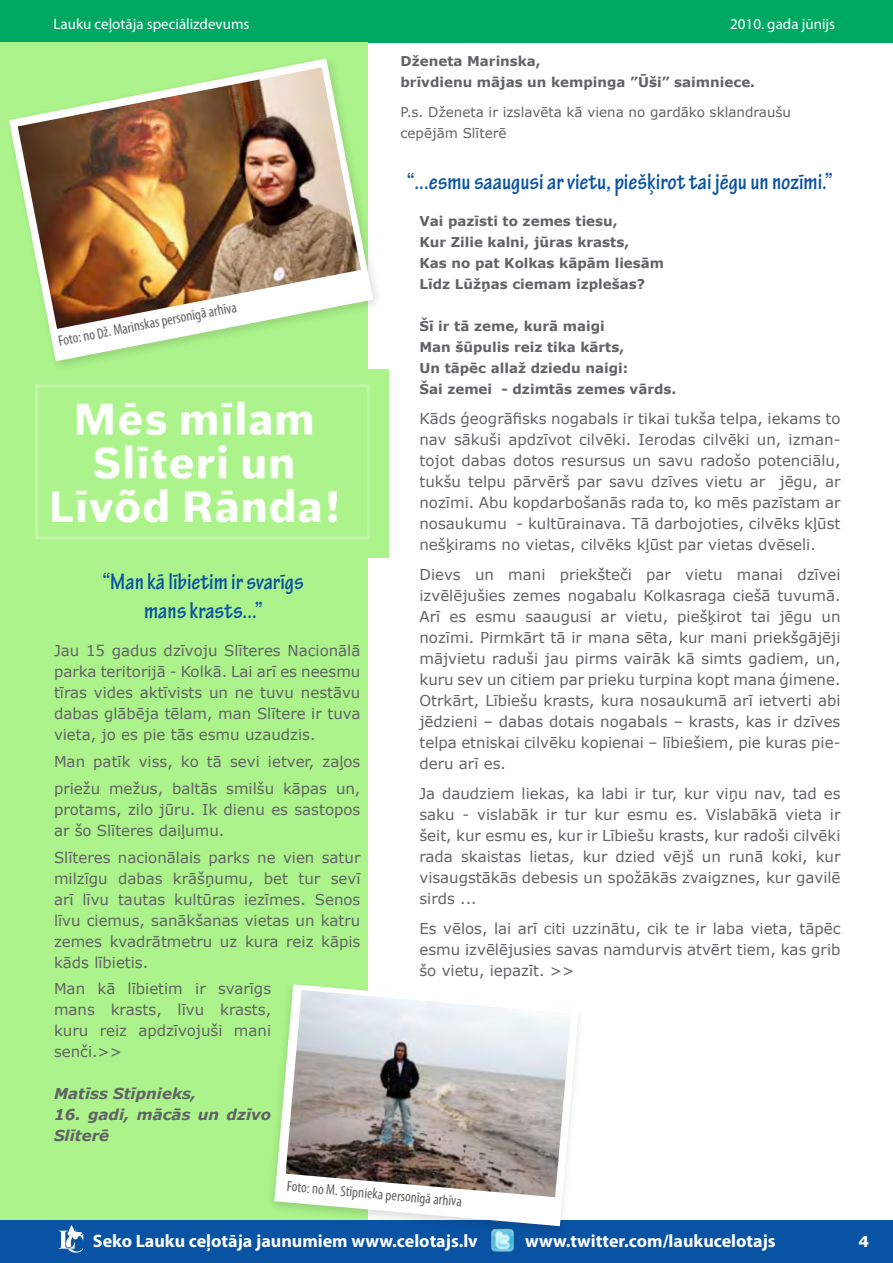
<style>
.page{position:relative;width:893px;height:1263px;background:#fff}
.page>*{position:absolute;margin:0;border:0;box-sizing:border-box;transform-origin:0 0}
.t1{font:900 45px/43.5px "Bosch Sans";color:#fff;text-align:center}
.t2{font:700 condensed 24px/28.5px "Tekton Pro";color:#0853a3;text-align:center}
.t3{font:700 18px "Myriad Pro";color:#fff}
.t4{font:15px/21px "Verdana";color:#626366;text-align:justify}
.t5{font:condensed 15px "Myriad Pro";color:#626366}
.t6{font:15px "Myriad Pro";color:#fff}
.t7{font:italic 700 15px/21px "Verdana";color:#626366}
.t8{font:700 15px "Verdana";color:#fff}
.t9{font:700 13.5px/21px "Verdana";color:#626366}
.t10{font:13.5px/21px "Verdana";color:#626366}
</style>
<div class="page">
<div style="left:0;top:1221px;width:893px;height:42px;background:#0853a3"></div>
<svg style="left:58px;top:1225px;width:25px;height:28px"></svg>
<div style="left:0;top:0;width:893px;height:42px;background:#00a864"></div>
<div style="left:0;top:369px;width:388px;height:189px;background:#abf38a"></div>
<div style="left:0;top:42px;width:368px;height:1178px;background:#abf38a"></div>
<div style="left:265px;top:980px;width:328px;height:279px;background:#171113;opacity:.14"></div>
<svg style="left:274px;top:984px;width:305px;height:242px"></svg>
<img style="left:286px;top:990px;width:285px;height:207px">
<div style="left:4px;top:54px;width:386px;height:326px;background:#171113;opacity:.14"></div>
<svg style="left:9px;top:59px;width:364px;height:302px"></svg>
<img style="left:18px;top:67px;width:343px;height:262px">
<p class="t6" style="left:53px;top:15px;width:198px">Lauku ceļotāja speciālizdevums</p>
<p class="t6" style="left:730px;top:15px;width:106px">2010. gada jūnijs</p>
<p class="t5" style="left:57px;top:332px;width:183px;rotate:-11deg">Foto: no Dž. Marinskas personīgā arhīva</p>
<h1 class="t1" style="left:48px;top:398px;width:293px">Mēs mīlam<br>Slīteri un<br>Līvõd Rānda!</h1>
<h2 class="t2" style="left:103px;top:568px;width:202px">“Man kā lībietim ir svarīgs mans krasts...”</h2>
<p class="t4" style="left:54px;top:640px;width:308px">Jau 15 gadus dzīvoju Slīteres Nacionālā parka teritorijā - Kolkā. Lai arī es neesmu tīras vides aktīvists un ne tuvu nestāvu dabas glābēja tēlam, man Slītere ir tuva vieta, jo es pie tās esmu uzaudzis.</p>
<p class="t4" style="left:54px;top:748px;width:308px;line-height:27px">Man patīk viss, ko tā sevi ietver, zaļos priežu mežus, baltās smilšu kāpas un,</p>
<p class="t4" style="left:54px;top:799px;width:308px">protams, zilo jūru. Ik dienu es sastopos ar šo Slīteres daiļumu.</p>
<p class="t4" style="left:54px;top:847px;width:308px">Slīteres nacionālais parks ne vien satur milzīgu dabas krāšņumu, bet tur sevī arī līvu tautas kultūras iezīmes. Senos līvu ciemus, sanākšanas vietas un katru zemes kvadrātmetru uz kura reiz kāpis kāds lībietis.</p>
<p class="t4" style="left:54px;top:978px;width:219px">Man kā lībietim ir svarīgs mans krasts, līvu krasts, kuru reiz apdzīvojuši mani senči.&gt;&gt;</p>
<p class="t7" style="left:54px;top:1083px;width:144px">Matīss Stīpnieks,</p>
<p class="t7" style="left:54px;top:1104px;width:219px">16. gadi, mācās un dzīvo<br>Slīterē</p>
<p class="t9" style="left:400px;top:51px;width:356px">Dženeta Marinska,<br>brīvdienu mājas un kempinga ”Ūši” saimniece.</p>
<p class="t10" style="left:400px;top:102px;width:392px">P.s. Dženeta ir izslavēta kā viena no gardāko sklandraušu cepējām Slīterē</p>
<h2 class="t2" style="left:407px;top:168px;width:427px">“...esmu saaugusi ar vietu, piešķirot tai jēgu un nozīmi.”</h2>
<p class="t9" style="left:419px;top:211px;width:246px">Vai pazīsti to zemes tiesu,<br>Kur Zilie kalni, jūras krasts,<br>Kas no pat Kolkas kāpām liesām<br>Līdz Lūžņas ciemam izplešas?</p>
<p class="t9" style="left:419px;top:316px;width:258px">Šī ir tā zeme, kurā maigi<br>Man šūpulis reiz tika kārts,<br>Un tāpēc allaž dziedu naigi:<br>Šai zemei - dzimtās zemes vārds.</p>
<p class="t4" style="left:419px;top:409px;width:422px">Kāds ģeogrāfisks nogabals ir tikai tukša telpa, iekams to nav sākuši apdzīvot cilvēki. Ierodas cilvēki un, izman&shy;tojot dabas dotos resursus un savu radošo potenciālu, tukšu telpu pārvērš par savu dzīves vietu ar jēgu, ar nozīmi. Abu kopdarbošanās rada to, ko mēs pazīstam ar nosaukumu - kultūrainava. Tā darbojoties, cilvēks kļūst nešķirams no vietas, cilvēks kļūst par vietas dvēseli.</p>
<p class="t4" style="left:419px;top:565px;width:422px">Dievs un mani priekšteči par vietu manai dzīvei izvēlējušies zemes nogabalu Kolkasraga ciešā tuvumā.<br>Arī es esmu saaugusi ar vietu, piešķirot tai jēgu un nozīmi. Pirmkārt tā ir mana sēta, kur mani priekšgājēji mājvietu raduši jau pirms vairāk kā simts gadiem, un, kuru sev un citiem par prieku turpina kopt mana ģimene.<br>Otrkārt, Lībiešu krasts, kura nosaukumā arī ietverti abi jēdzieni – dabas dotais nogabals – krasts, kas ir dzīves telpa etniskai cilvēku kopienai – lībiešiem, pie kuras pie&shy;deru arī es.</p>
<p class="t4" style="left:419px;top:784px;width:422px">Ja daudziem liekas, ka labi ir tur, kur viņu nav, tad es saku - vislabāk ir tur kur esmu es. Vislabākā vieta ir šeit, kur esmu es, kur ir Lībiešu krasts, kur radoši cilvēki rada skaistas lietas, kur dzied vējš un runā koki, kur visaugstākās debesis un spožākās zvaigznes, kur gavilē sirds ...</p>
<p class="t4" style="left:419px;top:919px;width:422px">Es vēlos, lai arī citi uzzinātu, cik te ir laba vieta, tāpēc esmu izvēlējusies savas namdurvis atvērt tiem, kas grib šo vietu, iepazīt. &gt;&gt;</p>
<p class="t5" style="left:288px;top:1177px;width:177px;rotate:5deg">Foto: no M. Stīpnieka personīgā arhīva</p>
<p class="t3" style="left:93px;top:1229px;width:386px">Seko Lauku ceļotāja jaunumiem www.celotajs.lv</p>
<p class="t3" style="left:525px;top:1229px;width:252px">www.twitter.com/laukucelotajs</p>
<p class="t8" style="left:858px;top:1231px;width:12px">4</p>
</div>
